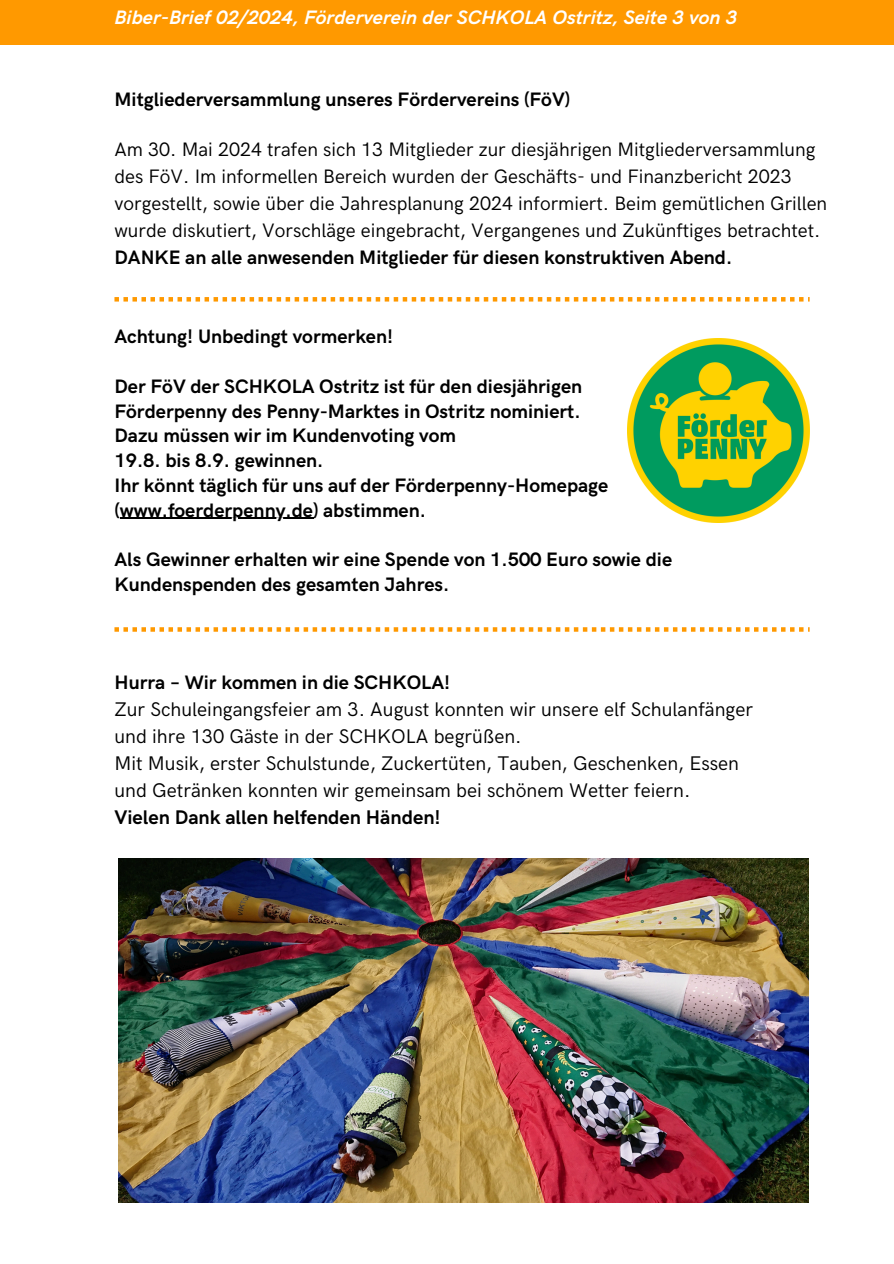
<style>
.page{position:relative;width:894px;height:1264px;background:#fff}
.page>*{position:absolute;margin:0;border:0;box-sizing:border-box;transform-origin:0 0}
.t1{font:19.8px "HK Grotesk";color:#000}
.t2{font:700 19.8px "HK Grotesk";color:#000}
.t3{font:700 19.5px/24.8px "HK Grotesk";color:#000}
.t4{font:19.5px/27px "HK Grotesk";color:#000}
.t5{font:italic 700 19.5px "HK Grotesk";color:#fff}
.s1{font-weight:700}
</style>
<div class="page">
<svg style="left:114px;top:297px;width:695px;height:4px"></svg>
<div style="left:0;top:0;width:893px;height:45px;background:#f90"></div>
<img style="left:627px;top:339px;width:182px;height:183px">
<hr style="left:120px;top:518px;width:193px;height:1px;background:#000">
<svg style="left:114px;top:627px;width:695px;height:4px"></svg>
<img style="left:118px;top:858px;width:690px;height:344px">
<p class="t5" style="left:114px;top:6px;width:624px">Biber-Brief 02/2024, Förderverein der SCHKOLA Ostritz, Seite 3 von 3</p>
<h1 class="t3" style="left:114px;top:88px;width:457px">Mitgliederversammlung unseres Fördervereins (FöV)</h1>
<h1 class="t4" style="left:114px;top:137px;width:714px">Am 30. Mai 2024 trafen sich 13 Mitglieder zur diesjährigen Mitgliederversammlung des FöV. Im informellen Bereich wurden der Geschäfts- und Finanzbericht 2023 vorgestellt, sowie über die Jahresplanung 2024 informiert. Beim gemütlichen Grillen wurde diskutiert, Vorschläge eingebracht, Vergangenes und Zukünftiges betrachtet.<br><span class="s1">DANKE an alle anwesenden Mitglieder für diesen konstruktiven Abend.</span></h1>
<h1 class="t3" style="left:114px;top:325px;width:280px">Achtung! Unbedingt vormerken!</h1>
<h1 class="t3" style="left:114px;top:374px;width:495px">Der FöV der SCHKOLA Ostritz ist für den diesjährigen Förderpenny des Penny-Marktes in Ostritz nominiert.<br>Dazu müssen wir im Kundenvoting vom<br>19.8. bis 8.9. gewinnen.<br>Ihr könnt täglich für uns auf der Förderpenny-Homepage (www.foerderpenny.de) abstimmen.</h1>
<p class="t3" style="left:114px;top:548px;width:559px">Als Gewinner erhalten wir eine Spende von 1.500 Euro sowie die<br>Kundenspenden des gesamten Jahres.</p>
<p class="t3" style="left:114px;top:671px;width:337px">Hurra – Wir kommen in die SCHKOLA!</p>
<p class="t1" style="left:114px;top:698px;width:640px">Zur Schuleingangsfeier am 3. August konnten wir unsere elf Schulanfänger</p>
<p class="t1" style="left:114px;top:725px;width:408px">und ihre 130 Gäste in der SCHKOLA begrüßen.</p>
<p class="t1" style="left:114px;top:752px;width:626px">Mit Musik, erster Schulstunde, Zuckertüten, Tauben, Geschenken, Essen</p>
<p class="t1" style="left:114px;top:779px;width:577px">und Getränken konnten wir gemeinsam bei schönem Wetter feiern.</p>
<p class="t2" style="left:114px;top:806px;width:328px">Vielen Dank allen helfenden Händen!</p>
</div>
